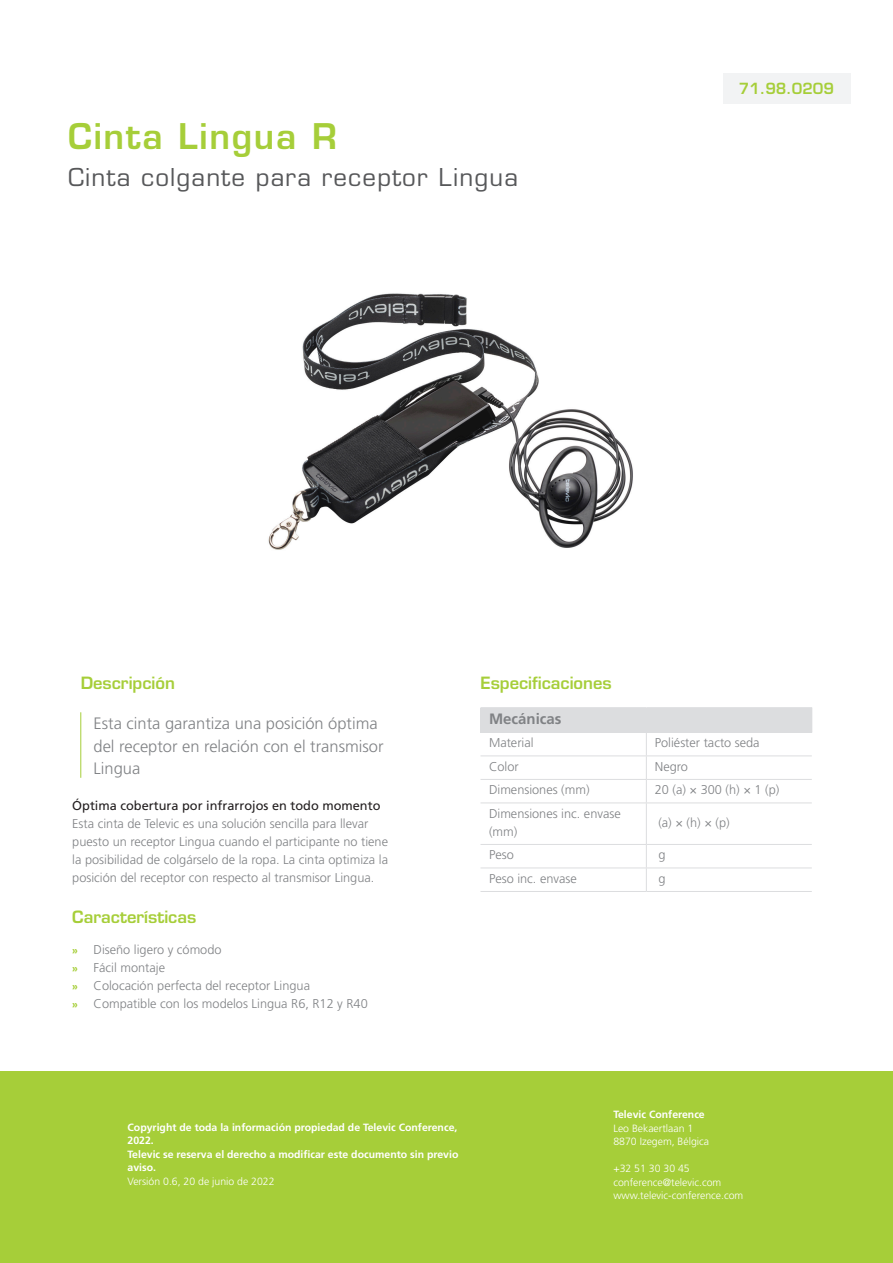
<style>
.page{position:relative;width:893px;height:1263px;background:#fff}
.page>*{position:absolute;margin:0;border:0;box-sizing:border-box;transform-origin:0 0}
.Titel_niveau_1{font:600 34.5px "Eurostile LT Std";letter-spacing:.05em;color:#a6ce39}
.Titel_niveau_2{font:24px "Eurostile";letter-spacing:.05em;color:#57585a}
.BROOD___regular{font:300 16.5px/22.5px "Frutiger LT Std";color:#808285}
.Titel_niveau_3{font:600 16.5px "Eurostile LT Std";color:#a6ce39}
.BROOD___regular-2{font:600 16.5px "Eurostile LT Std";color:#a6ce39}
.DATASHEET_-_number{font:600 15px "Eurostile LT Std";color:#a6ce39}
.Titel_-_cell{font:700 15px "Frutiger LT Std";color:#808285}
.BROOD___regular-3{font:300 12.75px/18px "Frutiger LT Std";color:#808285}
.Text_-_cell{font:300 12.75px/18px "Frutiger LT Std";color:#808285}
.BROOD___regular-4{font:12.75px "Frutiger LT Std";color:#231f20}
.Text_footer_-_bold{font:700 10.5px/13.5px "Frutiger LT Std";color:#fff}
.Text_footer_-_regula{font:300 10.5px "Frutiger LT Std";color:#fff}
.s1{font-weight:700;font-size:10.5px;color:#a6ce39}
</style>
<div class="page">
<img style="left:268px;top:293px;width:365px;height:257px">
<hr style="left:80px;top:712px;width:1px;height:66px;background:#a6ce39">
<div style="left:480px;top:708px;width:332px;height:24px;background:#dcdddf"></div>
<hr style="left:480px;top:779px;width:166px;height:1px;background:#dcdddf">
<hr style="left:646px;top:779px;width:166px;height:1px;background:#dcdddf">
<hr style="left:480px;top:755px;width:166px;height:1px;background:#dcdddf">
<hr style="left:480px;top:802px;width:166px;height:1px;background:#dcdddf">
<hr style="left:480px;top:844px;width:166px;height:1px;background:#dcdddf">
<hr style="left:646px;top:755px;width:166px;height:1px;background:#dcdddf">
<svg style="left:646px;top:733px;width:1px;height:69px"></svg>
<hr style="left:646px;top:802px;width:166px;height:1px;background:#dcdddf">
<hr style="left:646px;top:803px;width:1px;height:41px;background:#dcdddf">
<hr style="left:646px;top:844px;width:166px;height:1px;background:#dcdddf">
<svg style="left:646px;top:845px;width:1px;height:46px"></svg>
<hr style="left:480px;top:867px;width:166px;height:1px;background:#dcdddf">
<hr style="left:646px;top:867px;width:166px;height:1px;background:#dcdddf">
<hr style="left:480px;top:891px;width:166px;height:1px;background:#dcdddf">
<hr style="left:646px;top:891px;width:166px;height:1px;background:#dcdddf">
<hr style="left:480px;top:707px;width:166px;height:1px;background:#dcdddf">
<hr style="left:646px;top:707px;width:166px;height:1px;background:#dcdddf">
<hr style="left:480px;top:732px;width:166px;height:1px;background:#dcdddf">
<hr style="left:646px;top:732px;width:166px;height:1px;background:#dcdddf">
<div style="left:722px;top:73px;width:128px;height:30px;background:#f2f3f4"></div>
<div style="left:0;top:1071px;width:893px;height:192px;background:#a6ce39"></div>
<p class="Titel_niveau_1" style="left:68px;top:115px;width:270px">Cinta Lingua R</p>
<p class="Titel_niveau_2" style="left:68px;top:163px;width:452px">Cinta colgante para receptor Lingua</p>
<p class="DATASHEET_-_number" style="left:739px;top:79px;width:97px">71.98.0209</p>
<p class="DATASHEET_-_number" style="left:792px;top:79px;width:44px">20 0</p>
<p class="Titel_niveau_3" style="left:81px;top:672px;width:96px">Descripción</p>
<p class="BROOD___regular" style="left:94px;top:712px;width:292px">Esta cinta garantiza una posición óptima del receptor en relación con el transmisor<br>Lingua</p>
<p class="BROOD___regular-4" style="left:72px;top:798px;width:310px">Óptima cobertura por infrarrojos en todo momento</p>
<p class="BROOD___regular-3" style="left:72px;top:815px;width:317px">Esta cinta de Televic es una solución sencilla para llevar puesto un receptor Lingua cuando el participante no tiene la posibilidad de colgárselo de la ropa. La cinta optimiza la posición del receptor con respecto al transmisor Lingua.</p>
<p class="BROOD___regular-2" style="left:72px;top:906px;width:125px">Características</p>
<p class="BROOD___regular-3" style="left:72px;top:941px;width:151px"><span class="s1">»</span> Diseño ligero y cómodo</p>
<p class="BROOD___regular-3" style="left:72px;top:959px;width:94px"><span class="s1">»</span> Fácil montaje</p>
<p class="BROOD___regular-3" style="left:72px;top:977px;width:239px"><span class="s1">»</span> Colocación perfecta del receptor Lingua</p>
<p class="BROOD___regular-3" style="left:72px;top:995px;width:297px"><span class="s1">»</span> Compatible con los modelos Lingua R6, R12 y R40</p>
<p class="Titel_niveau_3" style="left:480px;top:672px;width:133px">Especificaciones</p>
<p class="Titel_-_cell" style="left:489px;top:710px;width:74px">Mecánicas</p>
<p class="Text_-_cell" style="left:489px;top:734px;width:46px">Material</p>
<p class="Text_-_cell" style="left:655px;top:734px;width:106px">Poliéster tacto seda</p>
<p class="Text_-_cell" style="left:489px;top:758px;width:31px">Color</p>
<p class="Text_-_cell" style="left:655px;top:758px;width:35px">Negro</p>
<p class="Text_-_cell" style="left:489px;top:781px;width:102px">Dimensiones (mm)</p>
<p class="Text_-_cell" style="left:655px;top:781px;width:126px">20 (a) × 300 (h) × 1 (p)</p>
<p class="Text_-_cell" style="left:489px;top:805px;width:133px">Dimensiones inc. envase (mm)</p>
<p class="Text_-_cell" style="left:658px;top:814px;width:73px">(a) × (h) × (p)</p>
<p class="Text_-_cell" style="left:489px;top:846px;width:26px">Peso</p>
<p class="Text_-_cell" style="left:658px;top:846px;width:9px">g</p>
<p class="Text_-_cell" style="left:489px;top:870px;width:89px">Peso inc. envase</p>
<p class="Text_-_cell" style="left:658px;top:870px;width:9px">g</p>
<p class="Text_footer_-_bold" style="left:128px;top:1120px;width:331px">Copyright de toda la información propiedad de Televic Conference,<br>2022.</p>
<p class="Text_footer_-_bold" style="left:128px;top:1147px;width:332px">Televic se reserva el derecho a modificar este documento sin previo aviso.</p>
<p class="Text_footer_-_regula" style="left:128px;top:1175px;width:149px">Versión 0.6, 20 de junio de 2022</p>
<p class="Text_footer_-_bold" style="left:613px;top:1108px;width:93px">Televic Conference</p>
<p class="Text_footer_-_regula" style="left:613px;top:1122px;width:81px">Leo Bekaertlaan 1</p>
<p class="Text_footer_-_regula" style="left:613px;top:1135px;width:97px">8870 Izegem, Bélgica</p>
<p class="Text_footer_-_regula" style="left:613px;top:1162px;width:78px">+32 51 30 30 45</p>
<p class="Text_footer_-_regula" style="left:613px;top:1176px;width:109px">conference@televic.com</p>
<p class="Text_footer_-_regula" style="left:613px;top:1189px;width:131px">www.televic-conference.com</p>
</div>
